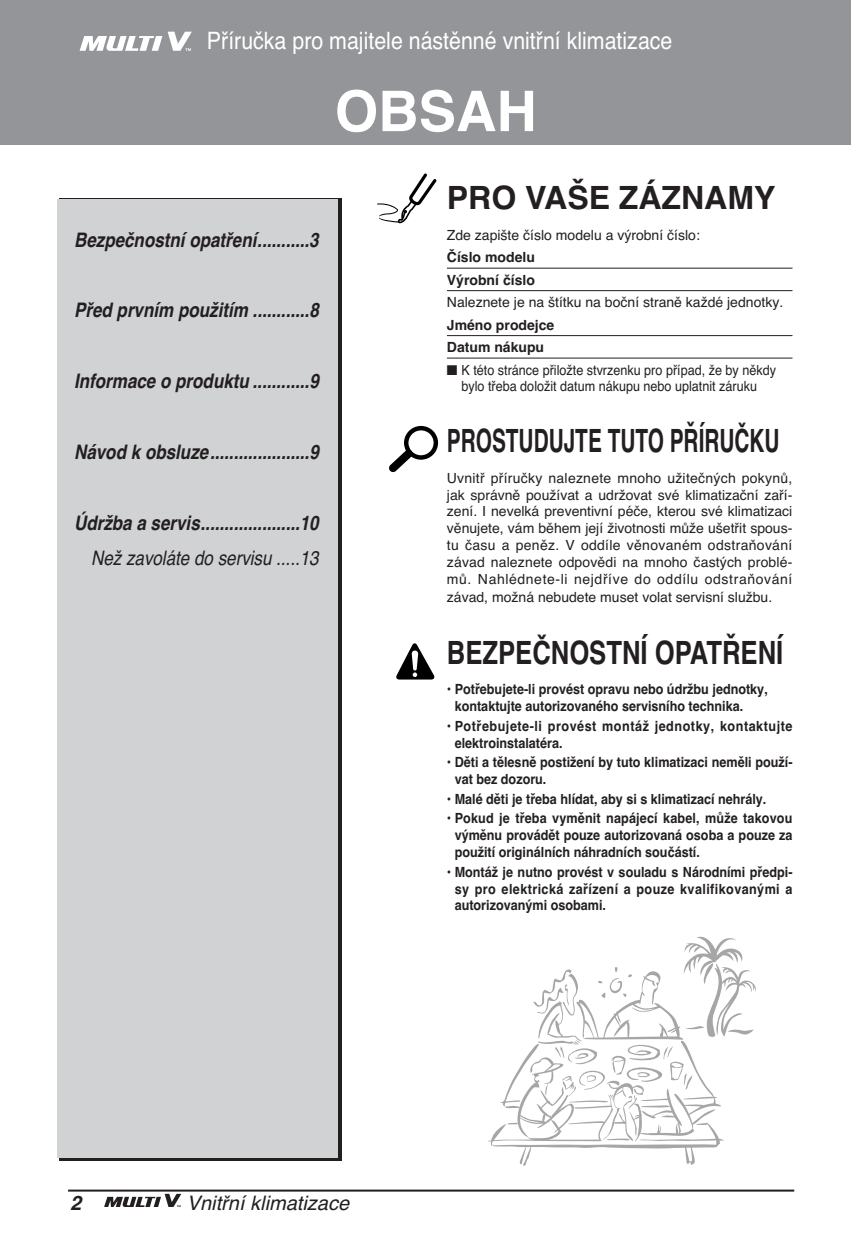
<style>
.page{position:relative;width:851px;height:1248px;background:#fff}
.page>*{position:absolute;margin:0;border:0;box-sizing:border-box;transform-origin:0 0}
.t1{font:700 56px "Helvetica";color:#fff}
.t2{font:700 32px "Helvetica";color:#231f20;scale:.65 1}
.t3{font:700 32px "Helvetica";color:#231f20;scale:.8 1}
.t4{font:700 32px "Helvetica";color:#231f20}
.t5{font:24px "Helvetica";color:#fff;scale:.89 1}
.t6{font:italic 700 20px/35.4px "Helvetica";color:#231f20;text-align:right;scale:.85 1}
.t7{font:italic 20px "Helvetica";color:#231f20}
.t8{font:italic 700 20px "Helvetica";color:#231f20}
.t9{font:14px/16.8px "Helvetica";color:#231f20}
.t10{font:700 14px/16.8px "Helvetica";color:#231f20;scale:.9 1}
.t11{font:14px/16.6px "Helvetica";color:#231f20;text-align:center;scale:.9 1}
.t12{font:700 14px/16.8px "Helvetica";letter-spacing:.04em;color:#231f20;scale:.9 1}
.s1{font-weight:400}
.s2{font-weight:700}
</style>
<div class="page">
<svg style="left:104px;top:1193px;width:77px;height:13px"></svg>
<hr style="left:68px;top:1189px;width:726px;height:2px;background:#231f20">
<div style="left:0;top:0;width:850px;height:145px;background:#939598"></div>
<svg style="left:488px;top:936px;width:268px;height:230px"></svg>
<hr style="left:447px;top:268px;width:345px;height:1px;background:#231f20">
<hr style="left:447px;top:290px;width:345px;height:1px;background:#231f20">
<hr style="left:447px;top:335px;width:345px;height:1px;background:#231f20">
<hr style="left:447px;top:358px;width:345px;height:1px;background:#231f20">
<svg style="left:389px;top:426px;width:49px;height:46px"></svg>
<svg style="left:396px;top:643px;width:39px;height:36px"></svg>
<svg style="left:377px;top:173px;width:60px;height:51px"></svg>
<div style="left:57px;top:199px;width:280px;height:958px;background:#d1d2d4"></div>
<svg style="left:79px;top:31px;width:113px;height:20px"></svg>
<p class="t5" style="left:207px;top:32px;width:524px">Příručka pro majitele nástěnné vnitřní klimatizace</p>
<p class="t1" style="left:334px;top:91px;width:204px">OBSAH</p>
<p class="t6" style="left:74px;top:224px;width:289px">Bezpečnostní opatření...........3</p>
<p class="t6" style="left:74px;top:294px;width:289px">Před prvním použitím ............8</p>
<p class="t6" style="left:74px;top:365px;width:289px">Informace o produktu ............9</p>
<p class="t6" style="left:74px;top:436px;width:289px">Návod k obsluze.....................9</p>
<p class="t6" style="left:74px;top:506px;width:289px">Údržba a servis.....................10<br><span class="s1">Než zavoláte do servisu .....13</span></p>
<p class="t4" style="left:447px;top:186px;width:330px">PRO VAŠE ZÁZNAMY</p>
<p class="t9" style="left:447px;top:225px;width:338px;line-height:22.4px">Zde zapište číslo modelu a výrobní číslo:<br><span class="s2">Číslo modelu<br>Výrobní číslo<br></span>Naleznete je na štítku na boční straně každé jednotky.<br><span class="s2">Jméno prodejce<br>Datum nákupu</span></p>
<p class="t11" style="left:447px;top:363px;width:367px">■ K této stránce přiložte stvrzenku pro případ, že by někdy bylo třeba doložit datum nákupu nebo uplatnit záruku</p>
<p class="t2" style="left:447px;top:429px;width:513px">PROSTUDUJTE TUTO PŘÍRUČKU</p>
<p class="t9" style="left:447px;top:471px;width:347px;text-align:justify">Uvnitř příručky naleznete mnoho užitečných pokynů, jak správně používat a udržovat své klimatizační zaří&shy;zení. I nevelká preventivní péče, kterou své klimatizaci věnujete, vám během její životnosti může ušetřit spous&shy;tu času a peněz. V oddíle věnovaném odstraňování závad naleznete odpovědi na mnoho častých problé&shy;mů. Nahlédnete-li nejdříve do oddílu odstraňování</p>
<p class="t9" style="left:447px;top:590px;width:327px">závad, možná nebudete muset volat servisní službu.</p>
<p class="t3" style="left:447px;top:640px;width:422px">BEZPEČNOSTNÍ OPATŘENÍ</p>
<p class="t10" style="left:454px;top:682px;width:349px;text-indent:-8px"><span class="s1">•</span> Potřebujete-li provést opravu nebo údržbu jednotky, kontaktujte autorizovaného servisního technika.</p>
<p class="t12" style="left:454px;top:718px;width:377px;text-indent:-8px">• Potřebujete-li provést montáž jednotky, kontaktujte elektroinstalatéra.</p>
<p class="t10" style="left:454px;top:755px;width:377px;text-indent:-8px">• Děti a tělesně postižení by tuto klimatizaci neměli použí&shy;vat bez dozoru.</p>
<p class="t10" style="left:447px;top:791px;width:356px">• Malé děti je třeba hlídat, aby si s klimatizací nehrály.</p>
<p class="t10" style="left:454px;top:811px;width:377px;text-align:justify;text-indent:-8px">• Pokud je třeba vyměnit napájecí kabel, může takovou výměnu provádět pouze autorizovaná osoba a pouze za použití originálních náhradních součástí.</p>
<p class="t10" style="left:454px;top:864px;width:377px;text-align:justify;text-indent:-8px">• Montáž je nutno provést v souladu s Národními předpi&shy;sy pro elektrická zařízení a pouze kvalifikovanými a autorizovanými osobami.</p>
<p class="t8" style="left:70px;top:1195px;width:13px">2</p>
<p class="t7" style="left:187px;top:1195px;width:164px">Vnitřní klimatizace</p>
</div>
